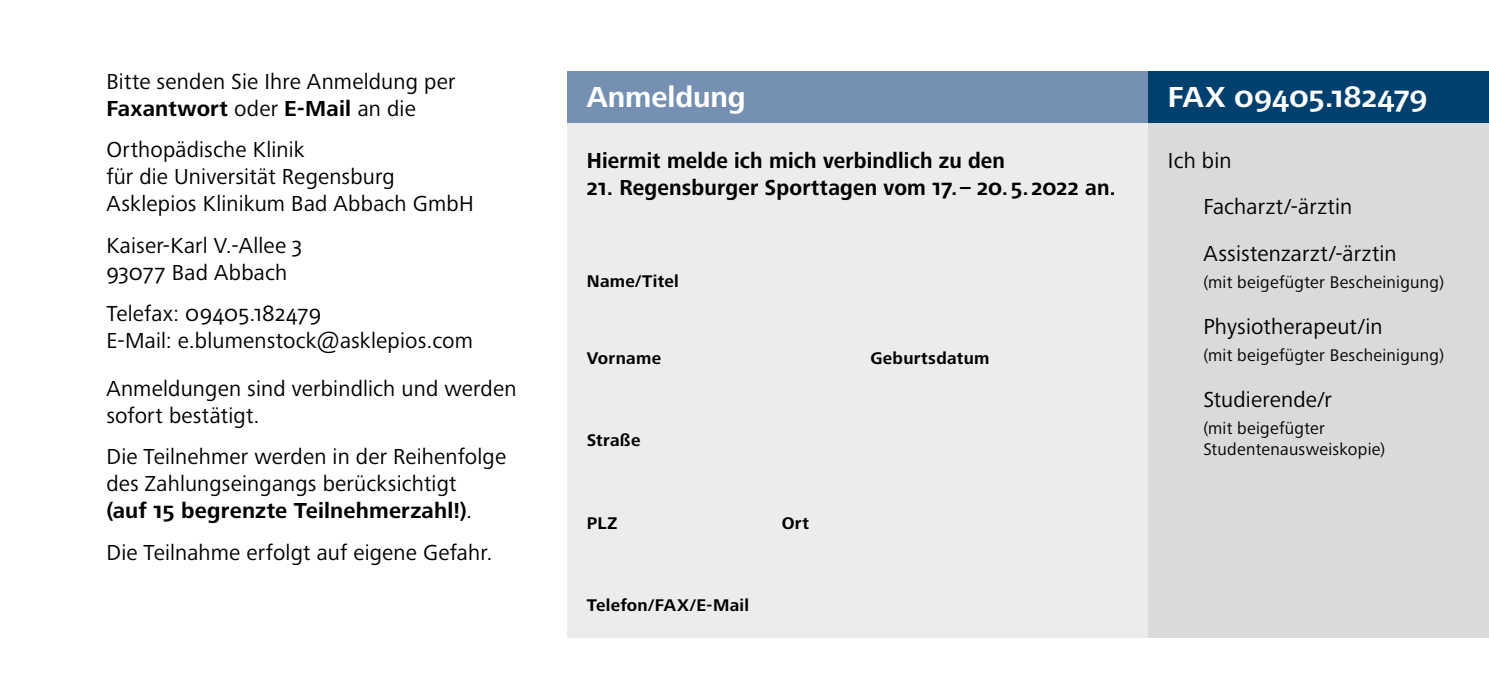
<style>
.page{position:relative;width:1489px;height:695px;background:#fff}
.page>*{position:absolute;margin:0;border:0;box-sizing:border-box;transform-origin:0 0}
.t1{font:700 30px "Frutiger Next LTW1 G";letter-spacing:-.005em;color:#fff}
.t2{font:22.5px/27px "Frutiger Next LTW1 G";letter-spacing:.01em;color:#000}
.t3{font:700 22.5px "Frutiger Next LTW1 G";letter-spacing:.01em;color:#000;scale:.95 1}
.t4{font:17.5px/21px "Frutiger Next LTW1 G";letter-spacing:.02em;color:#000}
.t5{font:700 17.5px "Frutiger Next LTW1 G";letter-spacing:.015em;color:#000}
.s1{font-weight:700}
</style>
<div class="page">
<div style="left:567px;top:123px;width:581px;height:515px;background:#ececec"></div>
<div style="left:1148px;top:123px;width:340px;height:515px;background:#d9dada"></div>
<div style="left:567px;top:71px;width:581px;height:52px;background:#7590b2"></div>
<div style="left:1148px;top:71px;width:340px;height:52px;background:#00406f"></div>
<p class="t2" style="left:106px;top:69px;width:350px">Bitte senden Sie Ihre Anmeldung per<br><span class="s1">Faxantwort</span> oder <span class="s1">E-Mail</span> an die</p>
<p class="t2" style="left:106px;top:137px;width:369px">Orthopädische Klinik<br>für die Universität Regensburg<br>Asklepios Klinikum Bad Abbach GmbH</p>
<p class="t2" style="left:106px;top:232px;width:197px">Kaiser-Karl V.-Allee 3<br>93077 Bad Abbach</p>
<p class="t2" style="left:106px;top:300px;width:368px">Telefax: 09405.182479<br>E-Mail: e.blumenstock@asklepios.com</p>
<p class="t2" style="left:106px;top:376px;width:411px">Anmeldungen sind verbindlich und werden sofort bestätigt.</p>
<p class="t2" style="left:106px;top:444px;width:401px">Die Teilnehmer werden in der Reihenfolge des Zahlungseingangs berücksichtigt<br><span class="s1">(auf 15 begrenzte Teilnehmerzahl!)</span>.</p>
<p class="t2" style="left:106px;top:539px;width:388px">Die Teilnahme erfolgt auf eigene Gefahr.</p>
<h1 class="t1" style="left:586px;top:80px;width:161px">Anmeldung</h1>
<h1 class="t1" style="left:1167px;top:80px;width:261px">FAX 09405.182479</h1>
<p class="t3" style="left:586px;top:147px;width:442px">Hiermit melde ich mich verbindlich zu den</p>
<p class="t3" style="left:586px;top:174px;width:558px">21. Regensburger Sporttagen vom 17.– 20.5.2022 an.</p>
<p class="t5" style="left:586px;top:271px;width:94px">Name/Titel</p>
<p class="t5" style="left:586px;top:348px;width:76px">Vorname</p>
<p class="t5" style="left:870px;top:348px;width:121px">Geburtsdatum</p>
<p class="t5" style="left:586px;top:430px;width:55px">Straße</p>
<p class="t5" style="left:586px;top:512px;width:32px">PLZ</p>
<p class="t5" style="left:781px;top:512px;width:29px">Ort</p>
<p class="t5" style="left:586px;top:595px;width:164px">Telefon/FAX/E-Mail</p>
<p class="t2" style="left:1203px;top:138px;width:195px;line-height:46.2px;text-indent:-35px">Ich bin<br>Facharzt/-ärztin<br>Assistenzarzt/-ärztin</p>
<p class="t4" style="left:1203px;top:272px;width:242px">(mit beigefügter Bescheinigung)</p>
<p class="t2" style="left:1203px;top:313px;width:181px">Physiotherapeut/in</p>
<p class="t4" style="left:1203px;top:345px;width:242px">(mit beigefügter Bescheinigung)</p>
<p class="t2" style="left:1203px;top:387px;width:130px">Studierende/r</p>
<p class="t4" style="left:1203px;top:418px;width:183px">(mit beigefügter<br>Studentenausweiskopie)</p>
</div>
